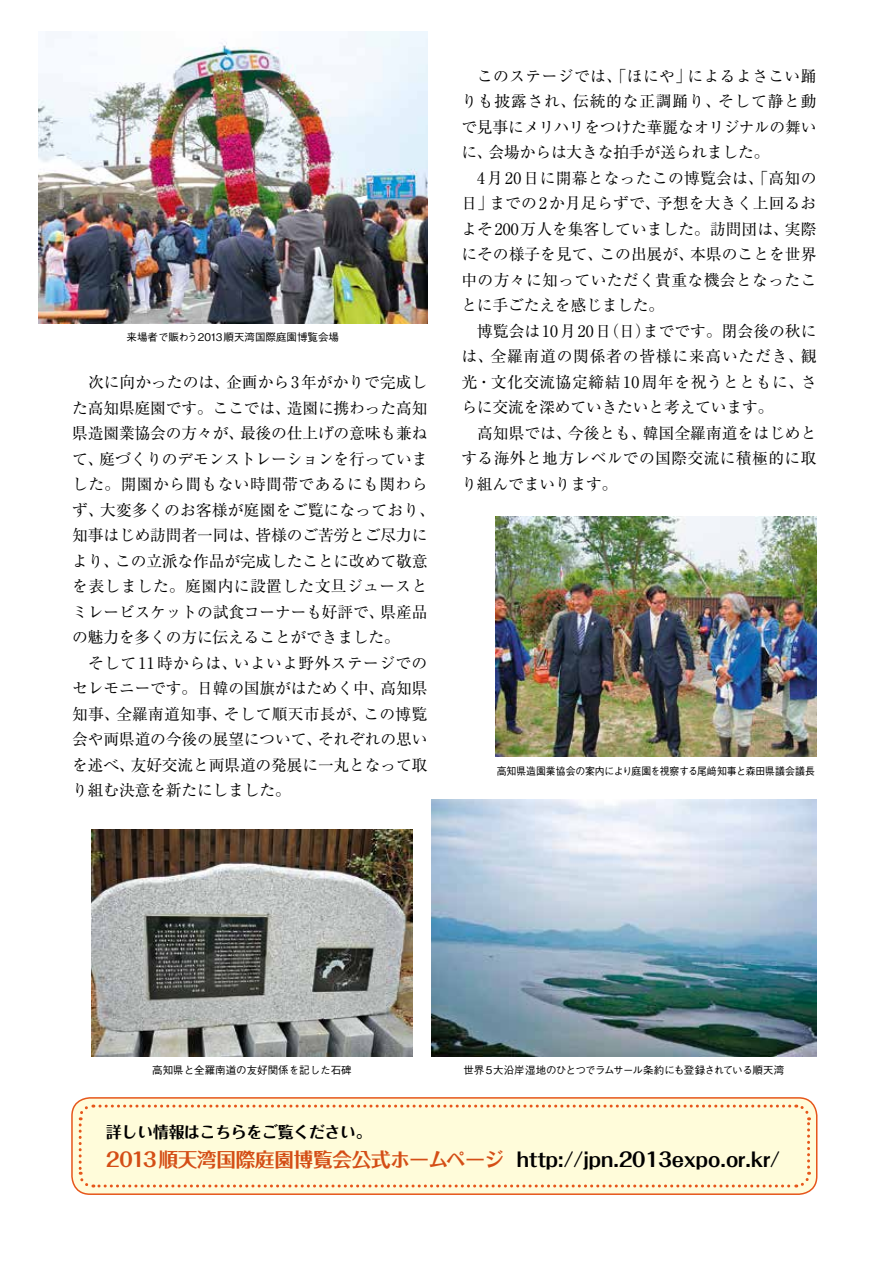
<style>
.page{position:relative;width:893px;height:1263px;background:#fff}
.page>*{position:absolute;margin:0;border:0;box-sizing:border-box;transform-origin:0 0}
.t1{font:700 19.5px "Folk Pro";letter-spacing:-.01em;color:#000}
.t2{font:15.75px/25.5px "Ryumin Pro";letter-spacing:-.01em;color:#000;text-align:justify}
.t3{font:700 15.75px "Folk Pro";letter-spacing:-.01em;color:#000}
.t4{font:500 10.5px "Gothic BBB Pro";color:#000}
.t5{font:500 10.5px "Gothic BBB Pro";color:#000;scale:.94 1}
.t6{font:500 10.5px "Gothic BBB Pro";letter-spacing:-.055em;color:#000}
.s1{color:#d44e16}
</style>
<div class="page">
<img style="left:91px;top:829px;width:321px;height:228px">
<img style="left:495px;top:517px;width:321px;height:240px">
<img style="left:432px;top:799px;width:384px;height:258px">
<div style="left:72px;top:1098px;width:745px;height:96px;background:#fffcda;border-radius:18px"></div>
<div style="left:71px;top:1097px;width:746px;height:98px;border:2px solid #e6561a;border-radius:18px"></div>
<svg style="left:77px;top:1103px;width:735px;height:86px"></svg>
<img style="left:38px;top:32px;width:389px;height:291px">
<p class="t4" style="left:127px;top:329px;width:214px">来場者で賑わう2013順天湾国際庭園博覧会場</p>
<p class="t2" style="left:72px;top:368px;width:364px;text-align:left;text-indent:16px">次に向かったのは、企画から3年がかりで完成した高知県庭園です。ここでは、造園に携わった高知県造園業協会の方々が、最後の仕上げの意味も兼ねて、庭づくりのデモンストレーションを行っていました。開園から間もない時間帯であるにも関わらず、大変多くのお客様が庭園をご覧になっており、知事はじめ訪問者一同は、皆様のご苦労とご尽力により、この立派な作品が完成したことに改めて敬意を表しました。庭園内に設置した文旦ジュースとミレービスケットの試食コーナーも好評で、県産品の魅力を多くの方に伝えることができました。</p>
<p class="t2" style="left:72px;top:649px;width:357px;text-indent:16px">そして11時からは、いよいよ野外ステージでのセレモニーです。日韓の国旗がはためく中、高知県知事、全羅南道知事、そして順天市長が、この博覧会や両県道の今後の展望について、それぞれの思いを述べ、友好交流と両県道の発展に一丸となって取り組む決意を新たにしました。</p>
<p class="t2" style="left:461px;top:62px;width:357px;text-indent:16px">このステージでは、「ほにや」によるよさこい踊りも披露され、伝統的な正調踊り、そして静と動で見事にメリハリをつけた華麗なオリジナルの舞いに、会場からは大きな拍手が送られました。</p>
<p class="t2" style="left:461px;top:164px;width:357px;text-indent:16px">4月20日に開幕となったこの博覧会は、「高知の日」までの2か月足らずで、予想を大きく上回るおよそ200万人を集客していました。訪問団は、実際にその様子を見て、この出展が、本県のことを世界中の方々に知っていただく貴重な機会となったことに手ごたえを感じました。</p>
<p class="t2" style="left:461px;top:317px;width:357px;text-indent:16px">博覧会は10月20日（日）までです。閉会後の秋には、全羅南道の関係者の皆様に来高いただき、観光・文化交流協定締結10周年を祝うとともに、さらに交流を深めていきたいと考えています。</p>
<p class="t2" style="left:461px;top:419px;width:357px;text-indent:16px">高知県では、今後とも、韓国全羅南道をはじめとする海外と地方レベルでの国際交流に積極的に取り組んでまいります。</p>
<p class="t5" style="left:497px;top:762px;width:340px">高知県造園業協会の案内により庭園を視察する尾﨑知事と森田県議会議長</p>
<p class="t4" style="left:152px;top:1062px;width:201px">高知県と全羅南道の友好関係を記した石碑</p>
<p class="t6" style="left:464px;top:1062px;width:322px">世界５大沿岸湿地のひとつでラムサール条約にも登録されている順天湾</p>
<p class="t3" style="left:106px;top:1118px;width:267px">詳しい情報はこちらをご覧ください。</p>
<p class="t1" style="left:106px;top:1143px;width:675px"><span class="s1">2013順天湾国際庭園博覧会公式ホームページ</span> http://jpn.2013expo.or.kr/</p>
</div>
